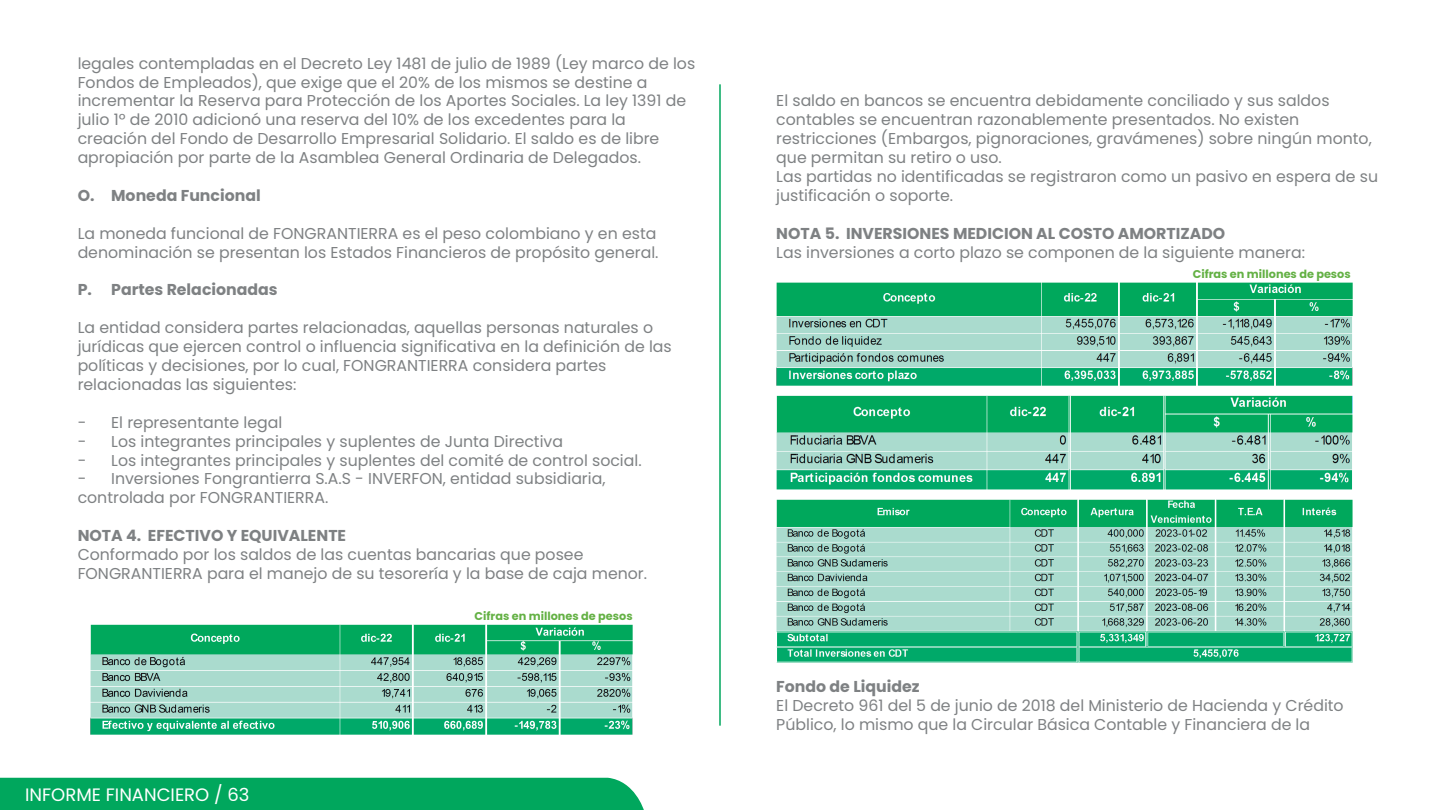
<style>
.page{position:relative;width:1440px;height:810px;background:#fff}
.page>*{position:absolute;margin:0;border:0;box-sizing:border-box;transform-origin:0 0}
.t1{font:18px "Poppins";color:#fff}
.t2{font:15.75px/18.9px "Poppins";color:#7e8183}
.t3{font:700 15.75px "Poppins";color:#7e8183}
.t4{font:700 11.32px "Poppins";color:#64b145}
</style>
<div class="page">
<div style="left:0;top:778px;width:644px;height:32px;background:#00a75d"></div>
<hr style="left:719px;top:84px;width:2px;height:642px;background:#00a75d">
<img style="left:90px;top:624px;width:543px;height:111px">
<img style="left:776px;top:283px;width:576px;height:103px">
<img style="left:776px;top:395px;width:576px;height:94px">
<img style="left:776px;top:499px;width:576px;height:164px">
<p class="t2" style="left:78px;top:54px;width:619px">legales contempladas en el Decreto Ley 1481 de julio de 1989 (Ley marco de los Fondos de Empleados), que exige que el 20% de los mismos se destine a incrementar la Reserva para Protección de los Aportes Sociales. La ley 1391 de julio 1º de 2010 adicionó una reserva del 10% de los excedentes para la creación del Fondo de Desarrollo Empresarial Solidario. El saldo es de libre apropiación por parte de la Asamblea General Ordinaria de Delegados.</p>
<p class="t3" style="left:78px;top:186px;width:185px">O. Moneda Funcional</p>
<p class="t2" style="left:78px;top:224px;width:582px">La moneda funcional de FONGRANTIERRA es el peso colombiano y en esta denominación se presentan los Estados Financieros de propósito general.</p>
<p class="t3" style="left:78px;top:281px;width:202px">P. Partes Relacionadas</p>
<p class="t2" style="left:78px;top:318px;width:596px">La entidad considera partes relacionadas, aquellas personas naturales o jurídicas que ejercen control o influencia significativa en la definición de las políticas y decisiones, por lo cual, FONGRANTIERRA considera partes relacionadas las siguientes:</p>
<p class="t2" style="left:78px;top:413px;width:206px">- El representante legal</p>
<p class="t2" style="left:78px;top:432px;width:487px">- Los integrantes principales y suplentes de Junta Directiva</p>
<p class="t2" style="left:78px;top:451px;width:566px">- Los integrantes principales y suplentes del comité de control social.</p>
<p class="t2" style="left:78px;top:470px;width:529px">- Inversiones Fongrantierra S.A.S - INVERFON, entidad subsidiaria, controlada por FONGRANTIERRA.</p>
<p class="t3" style="left:78px;top:527px;width:270px">NOTA 4. EFECTIVO Y EQUIVALENTE</p>
<p class="t2" style="left:78px;top:545px;width:571px">Conformado por los saldos de las cuentas bancarias que posee<br>FONGRANTIERRA para el manejo de su tesorería y la base de caja menor.</p>
<p class="t1" style="left:25px;top:784px;width:226px">INFORME FINANCIERO / 63</p>
<p class="t4" style="left:475px;top:609px;width:160px">Cifras en millones de pesos</p>
<p class="t2" style="left:776px;top:92px;width:603px">El saldo en bancos se encuentra debidamente conciliado y sus saldos contables se encuentran razonablemente presentados. No existen restricciones (Embargos, pignoraciones, gravámenes) sobre ningún monto, que permitan su retiro o uso.<br>Las partidas no identificadas se registraron como un pasivo en espera de su justificación o soporte.</p>
<p class="t3" style="left:776px;top:224px;width:451px">NOTA 5. INVERSIONES MEDICION AL COSTO AMORTIZADO</p>
<p class="t2" style="left:776px;top:243px;width:530px">Las inversiones a corto plazo se componen de la siguiente manera:</p>
<p class="t4" style="left:1193px;top:267px;width:160px">Cifras en millones de pesos</p>
<p class="t3" style="left:776px;top:678px;width:145px">Fondo de Liquidez</p>
<p class="t2" style="left:776px;top:696px;width:569px">El Decreto 961 del 5 de junio de 2018 del Ministerio de Hacienda y Crédito<br>Público, lo mismo que la Circular Básica Contable y Financiera de la</p>
</div>
